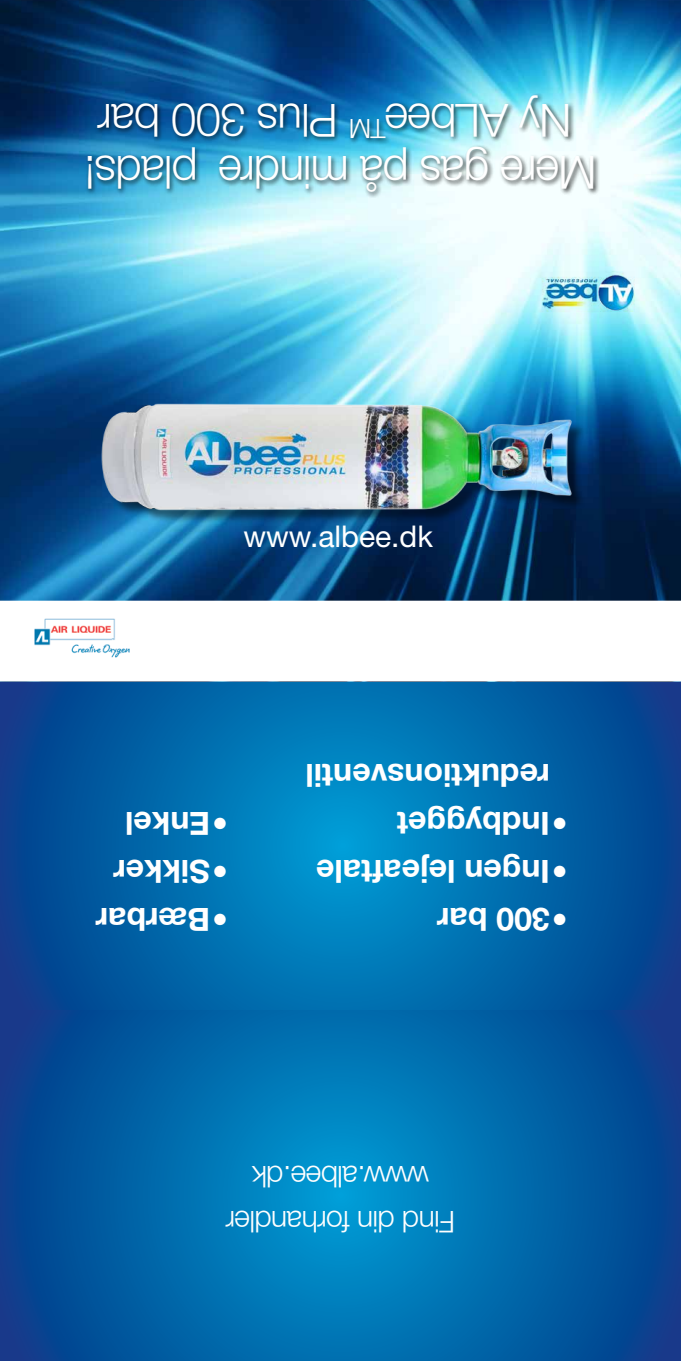
<style>
.page{position:relative;width:681px;height:1361px;background:#fff}
.page>*{position:absolute;margin:0;border:0;box-sizing:border-box;transform-origin:0 0}
.t1{font:300 45.7px/52.3px "Helvetica Neue LT Std";letter-spacing:-.02em;color:#fff}
.t2{font:700 32px/48px "Helvetica Neue LT Std";color:#fff}
.t3{font:300 30px/45.4px "Helvetica Neue LT Std";letter-spacing:-.02em;color:#fff;text-align:center}
.t4{font:30px "Helvetica Neue LT";color:#fff}
</style>
<div class="page">
<svg style="left:0;top:681px;width:680px;height:330px;background:#0166a9"></svg>
<img style="left:0;top:0;width:680px;height:601px">
<div style="left:85px;top:92px;width:514px;height:107px;background:#000;opacity:.75"></div>
<svg style="left:0;top:1011px;width:680px;height:350px;background:#0165a8"></svg>
<img style="left:34px;top:618px;width:96px;height:40px">
<img style="left:541px;top:271px;width:93px;height:41px">
<img style="left:97px;top:334px;width:491px;height:244px">
<h1 class="t1" style="left:571px;top:200px;width:475px;text-indent:-25px;rotate:-180deg">Mere gas på mindre<br>Ny ALbee<sup>TM</sup> Plus 300 bar</h1>
<h1 class="t1" style="left:198px;top:200px;width:115px;rotate:-180deg">plads!</h1>
<p class="t4" style="left:243px;top:519px;width:191px">www.albee.dk</p>
<p class="t2" style="left:228px;top:848px;width:104px;rotate:-180deg">•Enkel</p>
<p class="t2" style="left:228px;top:896px;width:116px;rotate:-180deg">•Sikker</p>
<p class="t2" style="left:228px;top:944px;width:134px;rotate:-180deg">•Bærbar</p>
<p class="t2" style="left:549px;top:848px;width:246px;text-indent:-18px;rotate:-180deg">•Indbygget reduktionsventil</p>
<p class="t2" style="left:567px;top:896px;width:253px;rotate:-180deg">•Ingen lejeaftale</p>
<p class="t2" style="left:567px;top:944px;width:132px;rotate:-180deg">•300 bar</p>
<p class="t3" style="left:455px;top:1245px;width:231px;rotate:-180deg">Find din forhandler www.albee.dk</p>
</div>
